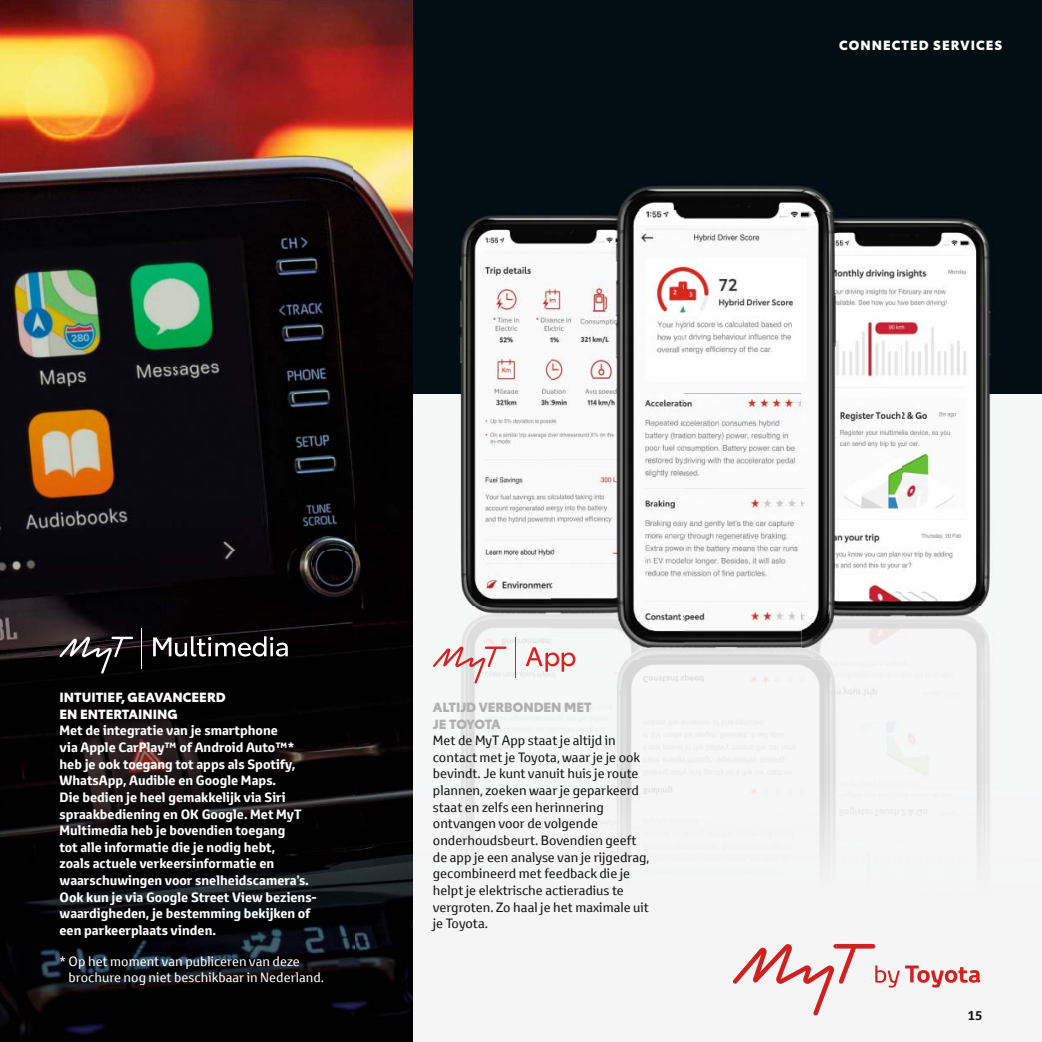
<style>
.page{position:relative;width:1042px;height:1042px;background:#fff}
.page>*{position:absolute;margin:0;border:0;box-sizing:border-box;transform-origin:0 0}
.t1{font:700 13.12px/16.6px "Toyota Text";color:#fff}
.t2{font:13.12px/16.6px "Toyota Text";color:#131413}
.t3{font:13.12px/16.6px "Toyota Text";color:#fff}
.t4{font:900 13.12px/16.6px "Toyota Type";color:#fff}
.t5{font:900 13.12px/16.6px "Toyota Type";color:#afafb0}
.t6{font:900 13.12px "Toyota Type";letter-spacing:.08em;color:#fff}
.t7{font:700 12.25px "Toyota Text";color:#131413}
</style>
<div class="page">
<img style="left:0;top:0;width:413px;height:1041px">
<div style="left:413px;top:393px;width:629px;height:648px;background:#f6f7f7"></div>
<div style="left:413px;top:0;width:629px;height:393px;background:#010e13"></div>
<img style="left:837px;top:622px;width:153px;height:163px">
<img style="left:461px;top:620px;width:156px;height:165px">
<img style="left:617px;top:659px;width:219px;height:126px">
<svg style="left:617px;top:785px;width:219px;height:231px"></svg>
<img style="left:836px;top:785px;width:154px;height:203px">
<img style="left:461px;top:785px;width:153px;height:61px">
<img style="left:836px;top:944px;width:39px;height:39px">
<img style="left:733px;top:944px;width:101px;height:71px">
<img style="left:875px;top:965px;width:11px;height:18px">
<img style="left:887px;top:970px;width:13px;height:17px">
<img style="left:905px;top:965px;width:13px;height:17px">
<svg style="left:917px;top:970px;width:12px;height:13px"></svg>
<img style="left:931px;top:970px;width:13px;height:17px">
<svg style="left:945px;top:970px;width:12px;height:13px"></svg>
<img style="left:958px;top:967px;width:10px;height:16px">
<svg style="left:969px;top:970px;width:11px;height:13px"></svg>
<img style="left:901px;top:218px;width:128px;height:388px">
<img style="left:901px;top:606px;width:79px;height:16px">
<img style="left:456px;top:215px;width:95px;height:405px">
<img style="left:684px;top:393px;width:117px;height:254px">
<img style="left:619px;top:185px;width:215px;height:208px">
<img style="left:801px;top:213px;width:100px;height:446px">
<img style="left:551px;top:210px;width:133px;height:449px">
<img style="left:626px;top:647px;width:201px;height:12px">
<img style="left:551px;top:606px;width:133px;height:14px">
<svg style="left:433px;top:646px;width:73px;height:37px"></svg>
<svg style="left:525px;top:647px;width:50px;height:25px"></svg>
<hr style="left:515px;top:637px;width:1px;height:41px;background:#d82322">
<svg style="left:60px;top:636px;width:73px;height:38px;background:#353233"></svg>
<svg style="left:153px;top:636px;width:135px;height:20px"></svg>
<hr style="left:141px;top:628px;width:1px;height:40px;background:#fff">
<p class="t6" style="left:839px;top:40px;width:164px">CONNECTED SERVICES</p>
<p class="t4" style="left:60px;top:690px;width:168px">INTUITIEF, GEAVANCEERD<br>EN ENTERTAINING</p>
<p class="t1" style="left:60px;top:722px;width:259px">Met de integratie van je smartphone<br>via Apple CarPlay™ of Android Auto™* heb je ook toegang tot apps als Spotify, WhatsApp, Audible en Google Maps.<br>Die bedien je heel gemakkelijk via Siri spraakbediening en OK Google. Met MyT Multimedia heb je bovendien toegang<br>tot alle informatie die je nodig hebt,<br>zoals actuele verkeersinformatie en waarschuwingen voor snelheidscamera’s.<br>Ook kun je via Google Street View beziens&shy;waardigheden, je bestemming bekijken of een parkeerplaats vinden.</p>
<p class="t3" style="left:69px;top:952px;width:257px;text-indent:-9px">* Op het moment van publiceren van deze brochure nog niet beschikbaar in Nederland.</p>
<p class="t5" style="left:433px;top:700px;width:160px">ALTIJD VERBONDEN MET<br>JE TOYOTA</p>
<p class="t2" style="left:433px;top:732px;width:218px">Met de MyT App staat je altijd in contact met je Toyota, waar je je ook bevindt. Je kunt vanuit huis je route plannen, zoeken waar je geparkeerd staat en zelfs een herinnering ontvangen voor de volgende onderhoudsbeurt. Bovendien geeft de app je een analyse van je rijgedrag, gecombineerd met feedback die je helpt je elektrische actieradius te vergroten. Zo haal je het maximale uit je Toyota.</p>
<p class="t7" style="left:968px;top:1007px;width:16px">15</p>
</div>
